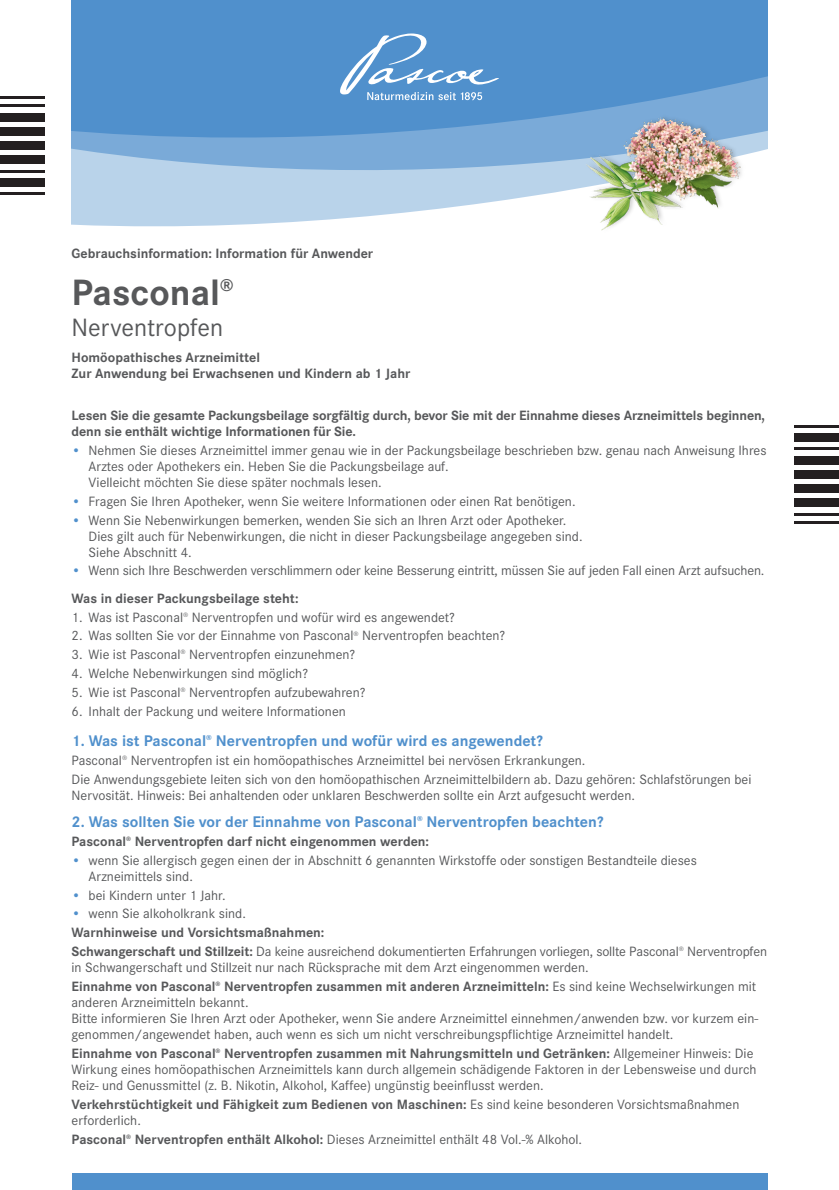
<style>
.page{position:relative;width:839px;height:1190px;background:#fff}
.page>*{position:absolute;margin:0;border:0;box-sizing:border-box;transform-origin:0 0}
.t1{font:700 38px "Corporate S Pro";color:#57585a}
.t2{font:26px "Corporate S Pro";color:#57585a}
.t3{font:700 16px "Corporate S Pro";color:#5090cc}
.t4{font:14px/16px "Corporate S Pro";color:#57585a}
.t5{font:700 14px/16px "Corporate S Pro";color:#57585a}
.s1{color:#5090cc}
.s2{font-weight:700}
.s3{font-weight:400}
</style>
<div class="page">
<svg style="left:71px;top:186px;width:509px;height:40px;fill:#b9d3ea"></svg>
<svg style="left:71px;top:0;width:696px;height:186px;background:#649cd1"></svg>
<div style="left:71px;top:1173px;width:696px;height:17px;background:#5090cc"></div>
<svg style="left:340px;top:33px;width:158px;height:67px;background:#6ca2d4"></svg>
<img style="left:580px;top:107px;width:166px;height:124px">
<hr style="left:0;top:96px;width:45px;height:3px;background:#231f20">
<hr style="left:0;top:104px;width:45px;height:3px;background:#231f20">
<div style="left:0;top:113px;width:45px;height:8px;background:#231f20"></div>
<div style="left:0;top:127px;width:45px;height:9px;background:#231f20"></div>
<div style="left:0;top:141px;width:45px;height:9px;background:#231f20"></div>
<div style="left:0;top:155px;width:45px;height:9px;background:#231f20"></div>
<hr style="left:0;top:170px;width:45px;height:2px;background:#231f20">
<div style="left:0;top:178px;width:45px;height:9px;background:#231f20"></div>
<hr style="left:0;top:192px;width:45px;height:3px;background:#231f20">
<hr style="left:793px;top:521px;width:45px;height:3px;background:#231f20">
<hr style="left:793px;top:513px;width:45px;height:2px;background:#231f20">
<div style="left:793px;top:498px;width:45px;height:9px;background:#231f20"></div>
<div style="left:793px;top:484px;width:45px;height:9px;background:#231f20"></div>
<div style="left:793px;top:470px;width:45px;height:9px;background:#231f20"></div>
<div style="left:793px;top:456px;width:45px;height:8px;background:#231f20"></div>
<hr style="left:793px;top:447px;width:45px;height:3px;background:#231f20">
<div style="left:793px;top:433px;width:45px;height:9px;background:#231f20"></div>
<hr style="left:793px;top:425px;width:45px;height:3px;background:#231f20">
<p class="t5" style="left:71px;top:244px;width:303px">Gebrauchsinformation: Information für Anwender</p>
<h1 class="t1" style="left:71px;top:262px;width:163px">Pasconal<sup>®</sup></h1>
<h2 class="t2" style="left:71px;top:309px;width:153px">Nerventropfen</h2>
<p class="t5" style="left:71px;top:349px;width:340px">Homöopathisches Arzneimittel<br>Zur Anwendung bei Erwachsenen und Kindern ab 1 Jahr</p>
<p class="t5" style="left:71px;top:406px;width:694px">Lesen Sie die gesamte Packungsbeilage sorgfältig durch, bevor Sie mit der Einnahme dieses Arzneimittels beginnen, denn sie enthält wichtige Informationen für Sie.</p>
<p class="t4" style="left:88px;top:441px;width:679px;text-indent:-17px"><span class="s1">•</span> Nehmen Sie dieses Arzneimittel immer genau wie in der Packungsbeilage beschrieben bzw. genau nach Anweisung Ihres<br>Arztes oder Apothekers ein. Heben Sie die Packungsbeilage auf.<br>Vielleicht möchten Sie diese später nochmals lesen.</p>
<p class="t4" style="left:71px;top:492px;width:505px"><span class="s1">•</span> Fragen Sie Ihren Apotheker, wenn Sie weitere Informationen oder einen Rat benötigen.</p>
<p class="t4" style="left:88px;top:511px;width:495px;text-indent:-17px"><span class="s1">•</span> Wenn Sie Nebenwirkungen bemerken, wenden Sie sich an Ihren Arzt oder Apotheker.<br>Dies gilt auch für Nebenwirkungen, die nicht in dieser Packungsbeilage angegeben sind.<br>Siehe Abschnitt 4.</p>
<p class="t4" style="left:71px;top:556px;width:694px;line-height:27.4px"><span class="s1">•</span> Wenn sich Ihre Beschwerden verschlimmern oder keine Besserung eintritt, müssen Sie auf jeden Fall einen Arzt aufsuchen.<br><span class="s2">Was in dieser Packungsbeilage steht:</span></p>
<p class="t4" style="left:71px;top:608px;width:385px">1. Was ist Pasconal<sup>®</sup> Nerventropfen und wofür wird es angewendet?</p>
<p class="t4" style="left:71px;top:627px;width:435px">2. Was sollten Sie vor der Einnahme von Pasconal<sup>®</sup> Nerventropfen beachten?</p>
<p class="t4" style="left:71px;top:645px;width:285px">3. Wie ist Pasconal<sup>®</sup> Nerventropfen einzunehmen?</p>
<p class="t4" style="left:71px;top:664px;width:238px">4. Welche Nebenwirkungen sind möglich?</p>
<p class="t4" style="left:71px;top:683px;width:295px">5. Wie ist Pasconal<sup>®</sup> Nerventropfen aufzubewahren?</p>
<p class="t4" style="left:71px;top:702px;width:276px">6. Inhalt der Packung und weitere Informationen</p>
<p class="t3" style="left:71px;top:728px;width:472px">1. Was ist Pasconal<sup>®</sup> Nerventropfen und wofür wird es angewendet?</p>
<p class="t4" style="left:71px;top:749px;width:681px;line-height:18.8px">Pasconal<sup>®</sup> Nerventropfen ist ein homöopathisches Arzneimittel bei nervösen Erkrankungen.<br>Die Anwendungsgebiete leiten sich von den homöopathischen Arzneimittelbildern ab. Dazu gehören: Schlafstörungen bei</p>
<p class="t4" style="left:71px;top:786px;width:564px">Nervosität. Hinweis: Bei anhaltenden oder unklaren Beschwerden sollte ein Arzt aufgesucht werden.</p>
<p class="t3" style="left:71px;top:809px;width:533px">2. Was sollten Sie vor der Einnahme von Pasconal<sup>®</sup> Nerventropfen beachten?</p>
<p class="t5" style="left:71px;top:832px;width:359px">Pasconal<sup>®</sup> Nerventropfen darf nicht eingenommen werden:</p>
<p class="t4" style="left:88px;top:851px;width:609px;text-indent:-17px"><span class="s1">•</span> wenn Sie allergisch gegen einen der in Abschnitt 6 genannten Wirkstoffe oder sonstigen Bestandteile dieses<br>Arzneimittels sind.</p>
<p class="t4" style="left:71px;top:886px;width:155px"><span class="s1">•</span> bei Kindern unter 1 Jahr.</p>
<p class="t4" style="left:71px;top:903px;width:696px;line-height:18.8px"><span class="s1">•</span> wenn Sie alkoholkrank sind.<br><span class="s2">Warnhinweise und Vorsichtsmaßnahmen:<br>Schwangerschaft und Stillzeit:</span> Da keine ausreichend dokumentierten Erfahrungen vorliegen, sollte Pasconal<sup>®</sup> Nerventropfen</p>
<p class="t4" style="left:71px;top:957px;width:685px;line-height:18.8px">in Schwangerschaft und Stillzeit nur nach Rücksprache mit dem Arzt eingenommen werden.<br><span class="s2">Einnahme von Pasconal</span><sup>®</sup> <span class="s2">Nerventropfen zusammen mit anderen Arzneimitteln:</span> Es sind keine Wechselwirkungen mit</p>
<p class="t4" style="left:71px;top:993px;width:687px">anderen Arzneimitteln bekannt.<br>Bitte informieren Sie Ihren Arzt oder Apotheker, wenn Sie andere Arzneimittel einnehmen/anwenden bzw. vor kurzem ein&shy;genommen/angewendet haben, auch wenn es sich um nicht verschreibungspflichtige Arzneimittel handelt.</p>
<p class="t4" style="left:71px;top:1044px;width:686px"><span class="s2">Einnahme von Pasconal</span><sup>®</sup> <span class="s2">Nerventropfen zusammen mit Nahrungsmitteln und Getränken:</span> Allgemeiner Hinweis: Die<br>Wirkung eines homöopathischen Arzneimittels kann durch allgemein schädigende Faktoren in der Lebensweise und durch<br>Reiz- und Genussmittel (z. B. Nikotin, Alkohol, Kaffee) ungünstig beeinflusst werden.</p>
<p class="t5" style="left:71px;top:1094px;width:669px">Verkehrstüchtigkeit und Fähigkeit zum Bedienen von Maschinen: <span class="s3">Es sind keine besonderen Vorsichtsmaßnahmen erforderlich.</span></p>
<p class="t4" style="left:71px;top:1129px;width:512px"><span class="s2">Pasconal</span><sup>®</sup> <span class="s2">Nerventropfen enthält Alkohol:</span> Dieses Arzneimittel enthält 48 Vol.-% Alkohol.</p>
</div>
